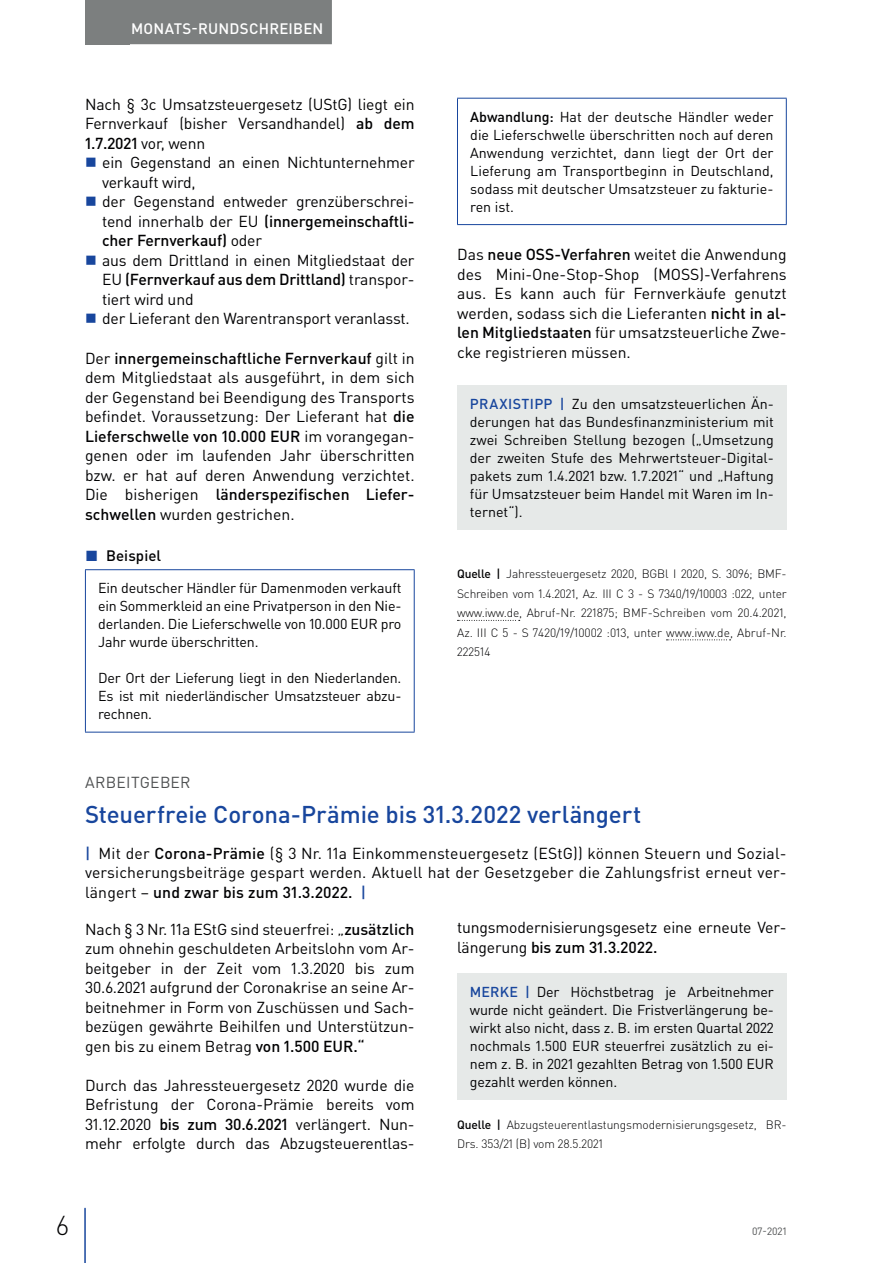
<style>
.page{position:relative;width:893px;height:1263px;background:#fff}
.page>*{position:absolute;margin:0;border:0;box-sizing:border-box;transform-origin:0 0}
.t1{font:300 27px "DIN Pro";color:#000002}
.t2{font:500 24px "DIN Pro";letter-spacing:-.005em;color:#18469d}
.t3{font:15.75px/19.5px "DIN Pro";letter-spacing:-.01em;color:#000002;text-align:justify}
.t4{font:15.75px "DIN Pro";letter-spacing:.015em;color:#4f5152}
.t5{font:500 15px "DIN Pro";letter-spacing:.015em;color:#fff}
.t6{font:500 15px "DIN Pro";letter-spacing:.005em;color:#000002}
.t7{font:14.25px/18px "DIN Pro";letter-spacing:-.01em;color:#000002;text-align:justify}
.t8{font:300 12px/19.5px "DIN Pro";letter-spacing:-.01em;color:#000002;text-align:justify}
.t9{font:10.5px "DIN Pro";color:#4f5152}
.s1{font-weight:500}
.s2{color:#18469d}
.s3{font-weight:500;color:#18469d}
</style>
<div class="page">
<div style="left:85px;top:0;width:45px;height:44px;background:#7c7f7f"></div>
<hr style="left:84px;top:1208px;width:2px;height:55px;background:#18469d">
<div style="left:122px;top:0;width:210px;height:44px;background:#7c7f7f"></div>
<hr style="left:85px;top:569px;width:330px;height:1px;background:#18469d">
<hr style="left:85px;top:570px;width:1px;height:162px;background:#18469d">
<hr style="left:414px;top:570px;width:1px;height:162px;background:#18469d">
<hr style="left:85px;top:732px;width:330px;height:1px;background:#18469d">
<svg style="left:457px;top:620px;width:63px;height:1px"></svg>
<svg style="left:666px;top:639px;width:65px;height:1px"></svg>
<hr style="left:457px;top:98px;width:330px;height:1px;background:#18469d">
<hr style="left:457px;top:99px;width:1px;height:125px;background:#18469d">
<hr style="left:786px;top:99px;width:1px;height:125px;background:#18469d">
<hr style="left:457px;top:224px;width:330px;height:1px;background:#18469d">
<div style="left:457px;top:385px;width:330px;height:144px;background:#e6e9e8"></div>
<div style="left:457px;top:973px;width:330px;height:127px;background:#e6e9e8"></div>
<p class="t5" style="left:131px;top:18px;width:194px">MONATS-RUNDSCHREIBEN</p>
<p class="t3" style="left:85px;top:94px;width:331px">Nach § 3c Umsatzsteuergesetz (UStG) liegt ein Fernverkauf (bisher Versandhandel) <span class="s1">ab dem 1.7.2021</span> vor, wenn</p>
<p class="t3" style="left:102px;top:152px;width:314px;text-align:left">ein Gegenstand an einen Nichtunternehmer verkauft wird,<br>der Gegenstand entweder grenzüberschrei&shy;tend innerhalb der EU <span class="s1">(innergemeinschaftli&shy;cher Fernverkauf)</span> oder<br>aus dem Drittland in einen Mitgliedstaat der EU <span class="s1">(Fernverkauf aus dem Drittland)</span> transpor&shy;tiert wird und<br>der Lieferant den Warentransport veranlasst.</p>
<p class="t3" style="left:85px;top:348px;width:331px">Der <span class="s1">innergemeinschaftliche Fernverkauf</span> gilt in dem Mitgliedstaat als ausgeführt, in dem sich der Gegenstand bei Beendigung des Transports befindet. Voraussetzung: Der Lieferant hat <span class="s1">die Lieferschwelle von 10.000 EUR</span> im vorangegan&shy;genen oder im laufenden Jahr überschritten bzw. er hat auf deren Anwendung verzichtet.<br>Die bisherigen <span class="s1">länderspezifischen Liefer&shy;schwellen</span> wurden gestrichen.</p>
<p class="t6" style="left:85px;top:546px;width:77px"><span class="s2">◼</span> Beispiel</p>
<p class="t7" style="left:98px;top:579px;width:305px">Ein deutscher Händler für Damenmoden verkauft ein Sommerkleid an eine Privatperson in den Nie&shy;derlanden. Die Lieferschwelle von 10.000 EUR pro Jahr wurde überschritten.</p>
<p class="t7" style="left:98px;top:669px;width:305px">Der Ort der Lieferung liegt in den Niederlanden.<br>Es ist mit niederländischer Umsatzsteuer abzu&shy;rechnen.</p>
<p class="t7" style="left:470px;top:107px;width:305px"><span class="s1">Abwandlung:</span> Hat der deutsche Händler weder die Lieferschwelle überschritten noch auf deren Anwendung verzichtet, dann liegt der Ort der Lieferung am Transportbeginn in Deutschland, sodass mit deutscher Umsatzsteuer zu fakturie&shy;ren ist.</p>
<p class="t3" style="left:457px;top:244px;width:331px">Das <span class="s1">neue OSS-Verfahren</span> weitet die Anwendung des Mini-One-Stop-Shop (MOSS)-Verfahrens aus. Es kann auch für Fernverkäufe genutzt werden, sodass sich die Lieferanten <span class="s1">nicht in al&shy;len Mitgliedstaaten</span> für umsatzsteuerliche Zwe&shy;cke registrieren müssen.</p>
<p class="t7" style="left:470px;top:394px;width:306px"><span class="s3">PRAXISTIPP |</span> Zu den umsatzsteuerlichen Än&shy;derungen hat das Bundesfinanzministerium mit zwei Schreiben Stellung bezogen („Umsetzung der zweiten Stufe des Mehrwertsteuer-Digital&shy;pakets zum 1.4.2021 bzw. 1.7.2021“ und „Haftung für Umsatzsteuer beim Handel mit Waren im In&shy;ternet“).</p>
<p class="t8" style="left:457px;top:564px;width:331px"><span class="s1">Quelle |</span> Jahressteuergesetz 2020, BGBl I 2020, S. 3096; BMF-Schreiben vom 1.4.2021, Az. III C 3 - S 7340/19/10003 :022, unter www.iww.de, Abruf-Nr. 221875; BMF-Schreiben vom 20.4.2021, Az. III C 5 - S 7420/19/10002 :013, unter www.iww.de, Abruf-Nr.<br>222514</p>
<p class="t4" style="left:85px;top:772px;width:107px">ARBEITGEBER</p>
<h2 class="t2" style="left:85px;top:798px;width:558px">Steuerfreie Corona-Prämie bis 31.3.2022 verlängert</h2>
<p class="t3" style="left:85px;top:843px;width:703px"><span class="s3">|</span> Mit der <span class="s1">Corona-Prämie</span> (§ 3 Nr. 11a Einkommensteuergesetz (EStG)) können Steuern und Sozial&shy;versicherungsbeiträge gespart werden. Aktuell hat der Gesetzgeber die Zahlungsfrist erneut ver&shy;längert – <span class="s1">und zwar bis zum 31.3.2022.</span> <span class="s3">|</span></p>
<p class="t3" style="left:85px;top:919px;width:331px">Nach § 3 Nr. 11a EStG sind steuerfrei: „<span class="s1">zusätzlich </span>zum ohnehin geschuldeten Arbeitslohn vom Ar&shy;beitgeber in der Zeit vom 1.3.2020 bis zum 30.6.2021 aufgrund der Coronakrise an seine Ar&shy;beitnehmer in Form von Zuschüssen und Sach&shy;bezügen gewährte Beihilfen und Unterstützun&shy;gen bis zu einem Betrag <span class="s1">von 1.500 EUR.“</span></p>
<p class="t3" style="left:85px;top:1075px;width:331px">Durch das Jahressteuergesetz 2020 wurde die Befristung der Corona-Prämie bereits vom 31.12.2020 <span class="s1">bis zum 30.6.2021</span> verlängert. Nun&shy;mehr erfolgte durch das Abzugsteuerentlas-</p>
<p class="t3" style="left:457px;top:917px;width:331px">tungsmodernisierungsgesetz eine erneute Ver&shy;längerung <span class="s1">bis zum 31.3.2022.</span></p>
<p class="t7" style="left:470px;top:982px;width:306px"><span class="s3">MERKE |</span> Der Höchstbetrag je Arbeitnehmer wurde nicht geändert. Die Fristverlängerung be&shy;wirkt also nicht, dass z. B. im ersten Quartal 2022 nochmals 1.500 EUR steuerfrei zusätzlich zu ei&shy;nem z. B. in 2021 gezahlten Betrag von 1.500 EUR gezahlt werden können.</p>
<p class="t8" style="left:457px;top:1114px;width:331px"><span class="s1">Quelle |</span> Abzugsteuerentlastungsmodernisierungsgesetz, BR-<br>Drs. 353/21 (B) vom 28.5.2021</p>
<h1 class="t1" style="left:56px;top:1207px;width:14px">6</h1>
<p class="t9" style="left:752px;top:1224px;width:36px">07-2021</p>
</div>
